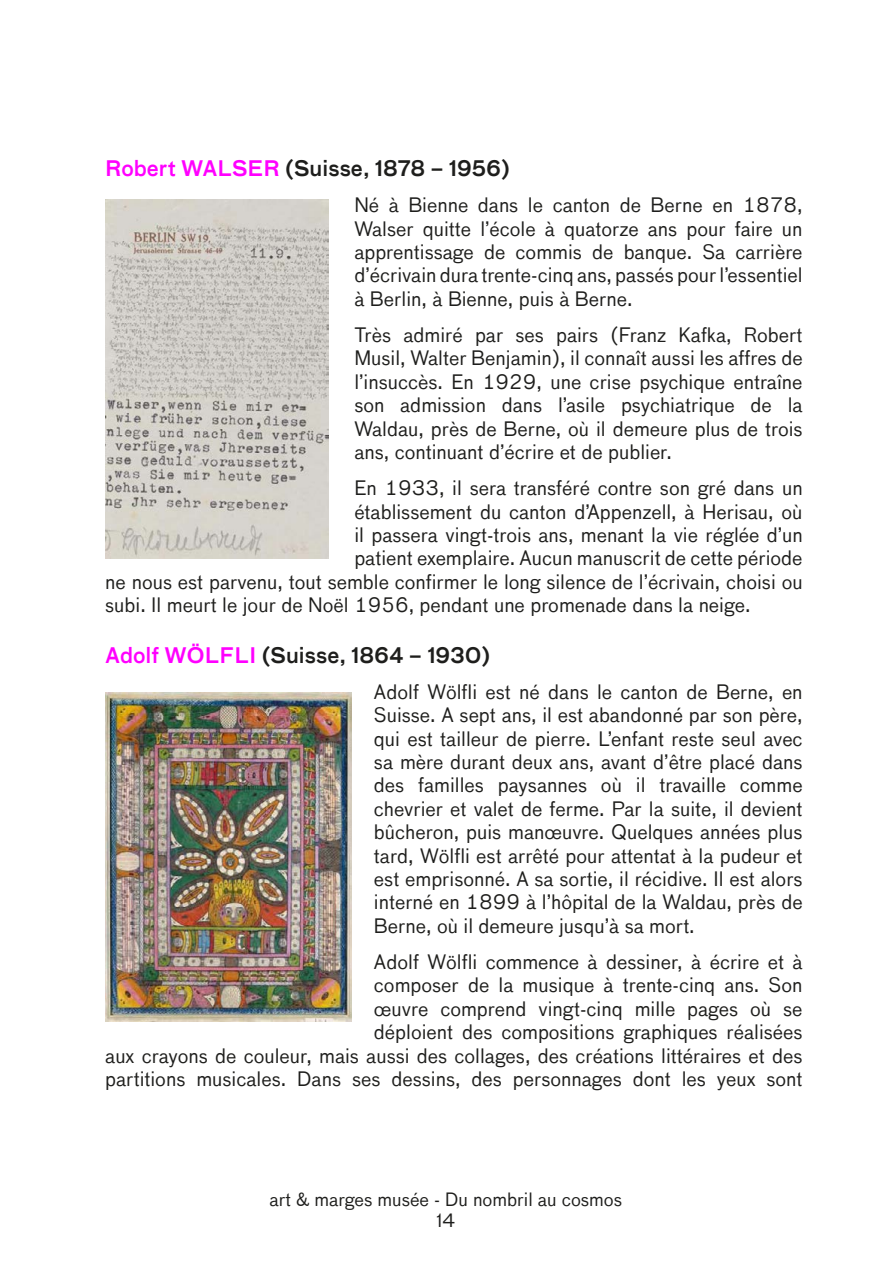
<style>
.page{position:relative;width:893px;height:1263px;background:#fff}
.page>*{position:absolute;margin:0;border:0;box-sizing:border-box;transform-origin:0 0}
.t1{font:500 21px "Bau LF";color:#1e1e1c}
.t2{font:19.5px/23.4px "Bau TF";color:#1e1e1c;text-align:justify}
.t3{font:18px/21.6px "Bau LF";color:#1e1e1c;text-align:center}
.s1{color:#f0f}
</style>
<div class="page">
<img style="left:105px;top:200px;width:224px;height:359px">
<img style="left:105px;top:692px;width:246px;height:329px">
<p class="t1" style="left:105px;top:156px;width:406px"><span class="s1">Robert WALSER</span> (Suisse, 1878 – 1956)</p>
<p class="t2" style="left:354px;top:194px;width:450px">Né à Bienne dans le canton de Berne en 1878, Walser quitte l’école à quatorze ans pour faire un apprentissage de commis de banque. Sa carrière d’écrivain dura trente-cinq ans, passés pour l’essentiel à Berlin, à Bienne, puis à Berne.</p>
<p class="t2" style="left:354px;top:324px;width:450px">Très admiré par ses pairs (Franz Kafka, Robert Musil, Walter Benjamin), il connaît aussi les affres de l’insuccès. En 1929, une crise psychique entraîne son admission dans l’asile psychiatrique de la Waldau, près de Berne, où il demeure plus de trois ans, continuant d’écrire et de publier.</p>
<p class="t2" style="left:354px;top:477px;width:450px">En 1933, il sera transféré contre son gré dans un</p>
<p class="t2" style="left:354px;top:500px;width:450px">établissement du canton d’Appenzell, à Herisau, où</p>
<p class="t2" style="left:354px;top:524px;width:450px">il passera vingt-trois ans, menant la vie réglée d’un</p>
<p class="t2" style="left:354px;top:547px;width:450px">patient exemplaire. Aucun manuscrit de cette période</p>
<p class="t2" style="left:105px;top:570px;width:699px">ne nous est parvenu, tout semble confirmer le long silence de l’écrivain, choisi ou</p>
<p class="t2" style="left:105px;top:594px;width:647px">subi. Il meurt le jour de Noël 1956, pendant une promenade dans la neige.</p>
<p class="t1" style="left:105px;top:642px;width:387px"><span class="s1">Adolf WÖLFLI</span> (Suisse, 1864 – 1930)</p>
<p class="t2" style="left:374px;top:680px;width:430px">Adolf Wölfli est né dans le canton de Berne, en Suisse. A sept ans, il est abandonné par son père, qui est tailleur de pierre. L’enfant reste seul avec sa mère durant deux ans, avant d’être placé dans des familles paysannes où il travaille comme chevrier et valet de ferme. Par la suite, il devient bûcheron, puis manœuvre. Quelques années plus tard, Wölfli est arrêté pour attentat à la pudeur et est emprisonné. A sa sortie, il récidive. Il est alors interné en 1899 à l’hôpital de la Waldau, près de Berne, où il demeure jusqu’à sa mort.</p>
<p class="t2" style="left:105px;top:950px;width:699px;text-align:right">Adolf Wölfli commence à dessiner, à écrire et à<br>composer de la musique à trente-cinq ans. Son<br>œuvre comprend vingt-cinq mille pages où se<br>déploient des compositions graphiques réalisées<br>aux crayons de couleur, mais aussi des collages, des créations littéraires et des partitions musicales. Dans ses dessins, des personnages dont les yeux sont</p>
<p class="t3" style="left:269px;top:1188px;width:354px">art &amp; marges musée - Du nombril au cosmos<br>14</p>
</div>
